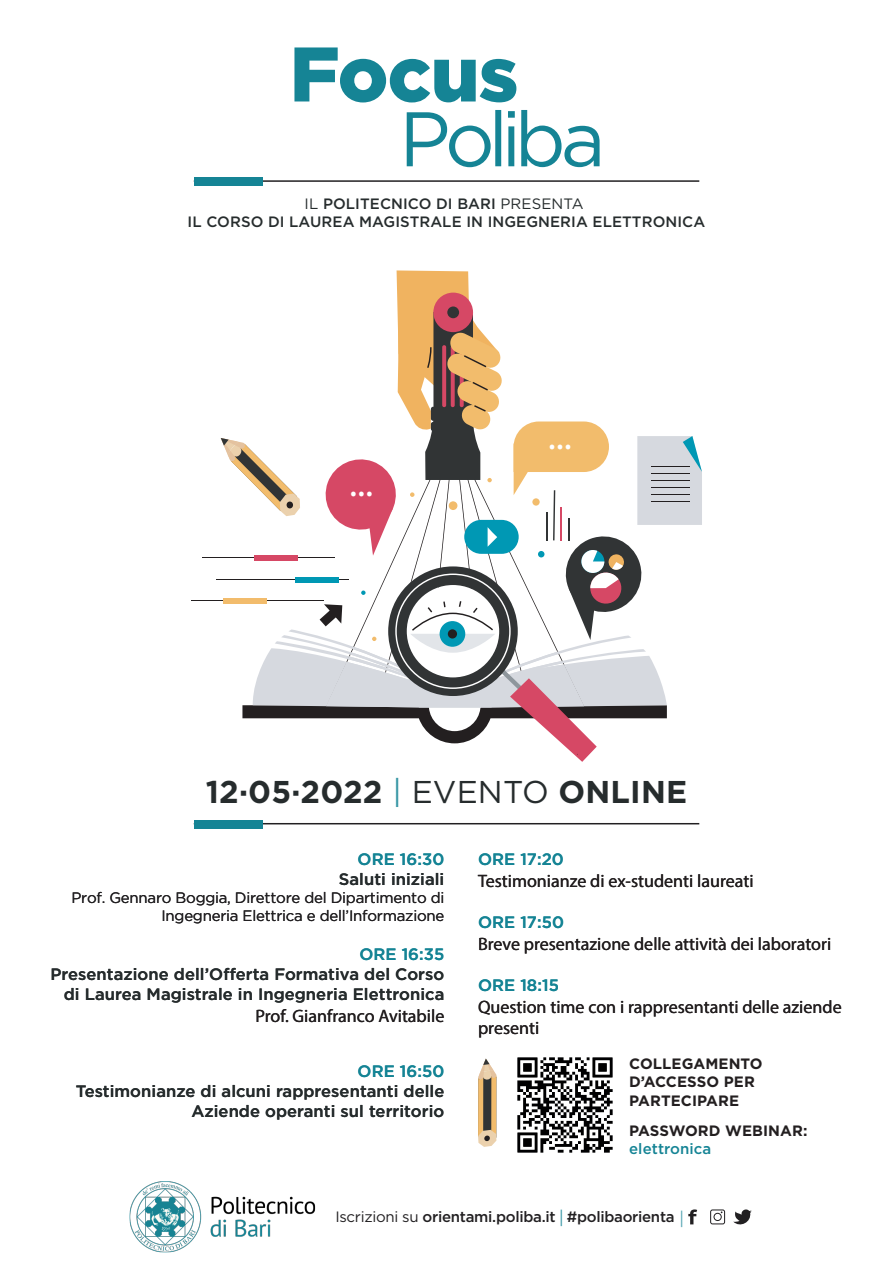
<style>
.page{position:relative;width:893px;height:1263px;background:#fff}
.page>*{position:absolute;margin:0;border:0;box-sizing:border-box;transform-origin:0 0}
.t1{font:38.7px "Myriad Pro";color:#fff}
.t2{font:700 31.5px "Gotham";letter-spacing:.005em;color:#262c2d}
.t3{font:18px/21.6px "Myriad Pro";color:#231f20}
.t4{font:500 16.5px/19.8px "Gotham";letter-spacing:.005em;color:#262c2d;text-align:right}
.t5{font:500 16.5px "Gotham";letter-spacing:.005em;color:#158495}
.t6{font:15.15px/18px "Gotham";letter-spacing:-.015em;color:#222022;text-align:right}
.t7{font:500 15px/18px "Gotham";letter-spacing:.005em;color:#262c2d;text-align:center}
.t8{font:700 15px/18px "Gotham";letter-spacing:.005em;color:#231f20}
.t9{font:500 15px "Gotham";letter-spacing:-.02em;color:#222022}
.t10{font:500 15px "Gotham";letter-spacing:.005em;color:#158495}
.s1{font-weight:400}
.s2{font-weight:400;color:rgb(21 132 149/.86)}
.s3{font-family:"Myriad Pro";font-weight:400;font-size:16.5px;color:rgb(21 132 149/.86)}
</style>
<div class="page">
<hr style="left:194px;top:823px;width:505px;height:1px;background:#222022">
<div style="left:194px;top:820px;width:68px;height:8px;background:#158495"></div>
<hr style="left:202px;top:557px;width:132px;height:1px;background:#231f20">
<hr style="left:191px;top:600px;width:132px;height:1px;background:#231f20">
<hr style="left:217px;top:579px;width:132px;height:1px;background:#231f20">
<img style="left:129px;top:1181px;width:187px;height:72px">
<svg style="left:733px;top:1209px;width:19px;height:16px"></svg>
<svg style="left:688px;top:1209px;width:9px;height:15px"></svg>
<svg style="left:710px;top:1209px;width:15px;height:15px"></svg>
<svg style="left:407px;top:110px;width:193px;height:57px"></svg>
<svg style="left:294px;top:47px;width:222px;height:55px"></svg>
<svg style="left:478px;top:1058px;width:18px;height:89px;background:#b8a07d"></svg>
<img style="left:517px;top:1057px;width:96px;height:96px">
<hr style="left:194px;top:180px;width:505px;height:2px;background:#222022">
<div style="left:194px;top:177px;width:68px;height:9px;background:#158495"></div>
<svg style="left:221px;top:270px;width:481px;height:492px"></svg>
<p class="t7" style="left:188px;top:195px;width:519px"><span class="s1">IL</span> POLITECNICO DI BARI <span class="s1">PRESENTA<br></span>IL CORSO DI LAUREA MAGISTRALE IN INGEGNERIA ELETTRONICA</p>
<h1 class="t1" style="left:548px;top:412px;width:25px">...</h1>
<h2 class="t2" style="left:206px;top:771px;width:483px">12·05·2022 <span class="s2">|</span> <span class="s1">EVENTO</span> ONLINE</h2>
<p class="t5" style="left:358px;top:850px;width:88px">ORE 16:30</p>
<p class="t4" style="left:339px;top:869px;width:107px">Saluti iniziali</p>
<p class="t6" style="left:71px;top:888px;width:374px">Prof. Gennaro Boggia, Direttore del Dipartimento di<br>Ingegneria Elettrica e dell’Informazione</p>
<p class="t5" style="left:359px;top:945px;width:86px">ORE 16:35</p>
<p class="t4" style="left:50px;top:964px;width:395px">Presentazione dell’Offerta Formativa del Corso di Laurea Magistrale in Ingegneria Elettronica</p>
<p class="t3" style="left:256px;top:1004px;width:190px">Prof. Gianfranco Avitabile</p>
<p class="t5" style="left:358px;top:1062px;width:88px">ORE 16:50</p>
<p class="t4" style="left:76px;top:1081px;width:370px">Testimonianze di alcuni rappresentanti delle<br>Aziende operanti sul territorio</p>
<p class="t5" style="left:478px;top:850px;width:87px">ORE 17:20</p>
<p class="t3" style="left:478px;top:869px;width:277px">Testimonianze di ex-studenti laureati</p>
<p class="t5" style="left:478px;top:913px;width:88px">ORE 17:50</p>
<p class="t3" style="left:478px;top:932px;width:355px">Breve presentazione delle attività dei laboratori</p>
<p class="t5" style="left:478px;top:976px;width:82px">ORE 18:15</p>
<p class="t3" style="left:478px;top:995px;width:365px">Question time con i rappresentanti delle aziende presenti</p>
<p class="t8" style="left:629px;top:1055px;width:135px">COLLEGAMENTO<br>D’ACCESSO PER<br>PARTECIPARE</p>
<p class="t8" style="left:629px;top:1122px;width:180px">PASSWORD WEBINAR:</p>
<p class="t10" style="left:629px;top:1140px;width:84px">elettronica</p>
<p class="t9" style="left:335px;top:1208px;width:350px"><span class="s1">Iscrizioni su</span> orientami.poliba.it <span class="s3">|</span> #polibaorienta <span class="s3">|</span></p>
</div>
